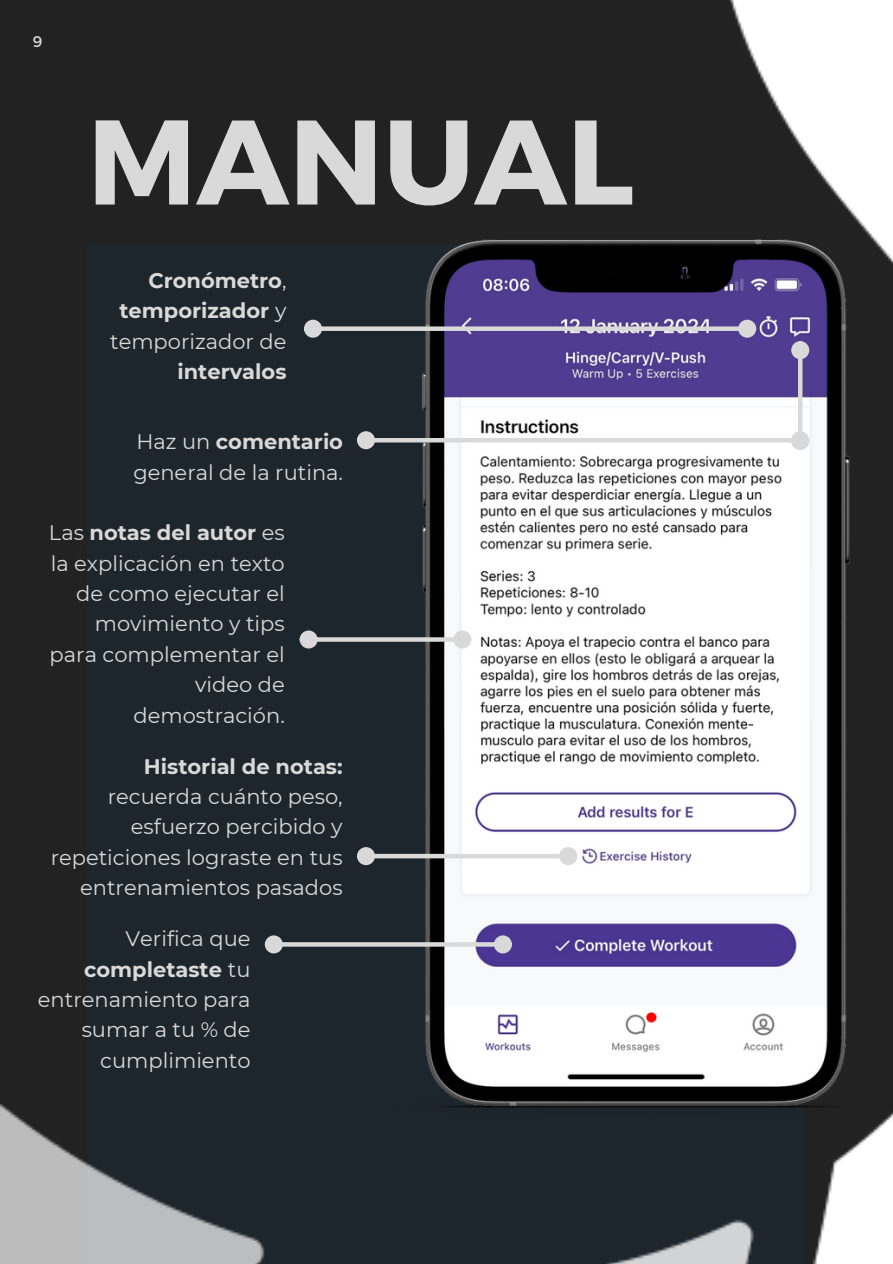
<style>
.page{position:relative;width:893px;height:1264px;background:#fff}
.page>*{position:absolute;margin:0;border:0;box-sizing:border-box;transform-origin:0 0}
.t1{font:700 120px "Montserrat";color:#d9d9d9}
.t2{font:21px/30.3px "Montserrat";color:#d9d9d9;text-align:right}
.t3{font:700 21px/30.3px "Montserrat";color:#d9d9d9;text-align:right}
.t4{font:15.45px "Montserrat";color:#d9d9d9}
.s1{font-weight:400}
.s2{font-weight:700}
</style>
<div class="page">
<img style="left:0;top:0;width:892px;height:1263px">
<p class="t4" style="left:33px;top:31px;width:11px">9</p>
<h1 class="t1" style="left:87px;top:84px;width:548px">MANUAL</h1>
<p class="t3" style="left:110px;top:265px;width:178px">Cronómetro<span class="s1">, </span>temporizador <span class="s1">y temporizador de</span></p>
<p class="t3" style="left:177px;top:356px;width:110px">intervalos</p>
<p class="t2" style="left:133px;top:427px;width:211px;text-align:left">Haz un <span class="s2">comentario </span>general de la rutina.</p>
<p class="t2" style="left:49px;top:517px;width:237px">Las <span class="s2">notas del autor</span> es la explicación en texto de como ejecutar el movimiento y tips para complementar el video de demostración.</p>
<p class="t3" style="left:144px;top:751px;width:200px">Historial de notas:</p>
<p class="t2" style="left:51px;top:781px;width:293px">recuerda cuánto peso, esfuerzo percibido y repeticiones lograste en tus entrenamientos pasados</p>
<p class="t2" style="left:38px;top:923px;width:214px">Verifica que <span class="s2">completaste</span> tu entrenamiento para sumar a tu % de cumplimiento</p>
</div>
